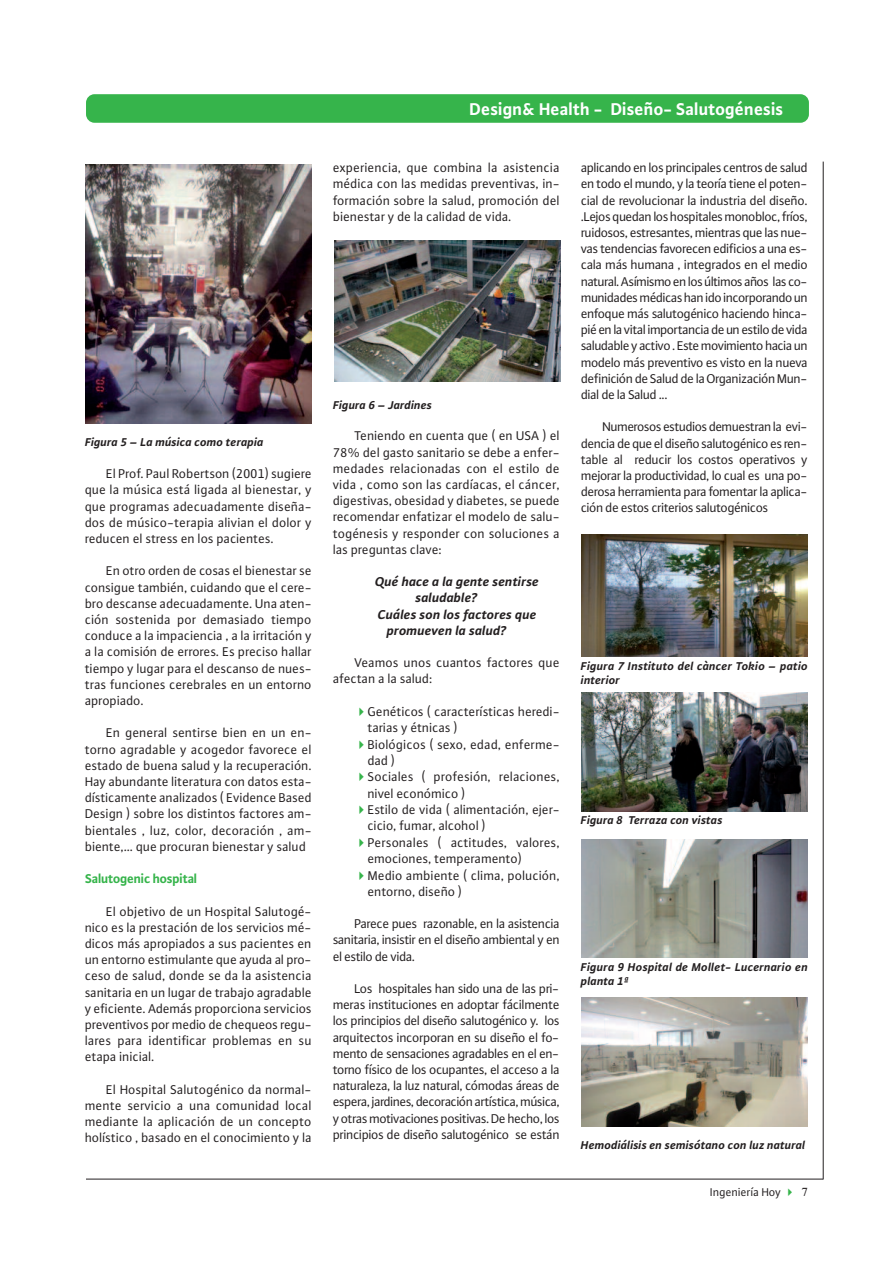
<style>
.page{position:relative;width:893px;height:1263px;background:#fff}
.page>*{position:absolute;margin:0;border:0;box-sizing:border-box;transform-origin:0 0}
.t1{font:700 18px "WILO Plus TF";color:#fff}
.t2{font:13.5px/16.2px "WILO Plus FM";color:#231f20;text-align:justify}
.t3{font:italic 700 13.5px "WILO Plus FM";color:#231f20}
.t4{font:700 13.5px "WILO Plus FM";letter-spacing:-.02em;color:#36b44b}
.t5{font:italic 700 12px/14.4px "WILO Plus FM";color:#231f20}
.t6{font:12px "WILO Plus TF";color:#231f20}
.s1{color:#36b44b}
.s2{font-family:"Times Cg ATT"}
</style>
<div class="page">
<hr style="left:86px;top:1179px;width:737px;height:1px;background:#231f20">
<div style="left:86px;top:94px;width:723px;height:29px;background:#36b44b;border-radius:9px"></div>
<hr style="left:823px;top:162px;width:1px;height:1017px;background:#231f20">
<img style="left:85px;top:164px;width:226px;height:259px">
<img style="left:334px;top:241px;width:226px;height:140px">
<img style="left:582px;top:535px;width:226px;height:121px">
<img style="left:582px;top:692px;width:226px;height:120px">
<img style="left:582px;top:839px;width:226px;height:118px">
<img style="left:582px;top:998px;width:226px;height:128px">
<p class="t5" style="left:85px;top:435px;width:180px">Figura 5 – La música como terapia</p>
<p class="t2" style="left:85px;top:465px;width:228px;text-indent:21px">El Prof. Paul Robertson (2001) sugiere que la música está ligada al bienestar, y que programas adecuadamente diseña&shy;dos de músico-terapia alivian el dolor y reducen el stress en los pacientes.</p>
<p class="t2" style="left:85px;top:562px;width:228px;text-indent:21px">En otro orden de cosas el bienestar se consigue también, cuidando que el cere&shy;bro descanse adecuadamente. Una aten&shy;ción sostenida por demasiado tiempo conduce a la impaciencia , a la irritación y a la comisión de errores. Es preciso hallar tiempo y lugar para el descanso de nues&shy;tras funciones cerebrales en un entorno apropiado.</p>
<p class="t2" style="left:85px;top:724px;width:228px;text-indent:21px">En general sentirse bien en un en&shy;torno agradable y acogedor favorece el estado de buena salud y la recuperación.<br>Hay abundante literatura con datos esta&shy;dísticamente analizados ( Evidence Based Design ) sobre los distintos factores am&shy;bientales , luz, color, decoración , am&shy;biente,… que procuran bienestar y salud</p>
<p class="t4" style="left:85px;top:869px;width:114px">Salutogenic hospital</p>
<p class="t2" style="left:85px;top:903px;width:228px;text-indent:21px">El objetivo de un Hospital Salutogé&shy;nico es la prestación de los servicios mé&shy;dicos más apropiados a sus pacientes en un entorno estimulante que ayuda al pro&shy;ceso de salud, donde se da la asistencia sanitaria en un lugar de trabajo agradable y eficiente. Además proporciona servicios preventivos por medio de chequeos regu&shy;lares para identificar problemas en su etapa inicial.</p>
<p class="t2" style="left:85px;top:1081px;width:228px;text-indent:21px">El Hospital Salutogénico da normal&shy;mente servicio a una comunidad local mediante la aplicación de un concepto holístico , basado en el conocimiento y la</p>
<h1 class="t1" style="left:470px;top:98px;width:315px">Design&amp; Health - Diseño- Salutogénesis</h1>
<p class="t2" style="left:333px;top:159px;width:228px">experiencia, que combina la asistencia médica con las medidas preventivas, in&shy;formación sobre la salud, promoción del bienestar y de la calidad de vida.</p>
<p class="t5" style="left:333px;top:397px;width:100px">Figura 6 – Jardines</p>
<p class="t2" style="left:333px;top:427px;width:228px;text-indent:21px">Teniendo en cuenta que ( en USA ) el 78% del gasto sanitario se debe a enfer&shy;medades relacionadas con el estilo de vida , como son las cardíacas, el cáncer, digestivas, obesidad y diabetes, se puede recomendar enfatizar el modelo de salu&shy;togénesis y responder con soluciones a las preguntas clave:</p>
<p class="t3" style="left:375px;top:573px;width:165px">Qué hace a la gente sentirse</p>
<p class="t3" style="left:415px;top:589px;width:63px">saludable?</p>
<p class="t3" style="left:378px;top:605px;width:160px">Cuáles son los factores que</p>
<p class="t3" style="left:387px;top:621px;width:121px">promueven la salud?</p>
<p class="t2" style="left:333px;top:654px;width:228px;text-indent:21px">Veamos unos cuantos factores que afectan a la salud:</p>
<p class="t2" style="left:368px;top:703px;width:194px;text-indent:-13px"><span class="s1">✔</span>Genéticos ( características heredi&shy;tarias y étnicas )</p>
<p class="t2" style="left:368px;top:736px;width:194px;text-indent:-13px"><span class="s1">✔</span>Biológicos ( sexo, edad, enferme&shy;dad )</p>
<p class="t2" style="left:368px;top:769px;width:194px;text-indent:-13px"><span class="s1">✔</span>Sociales ( profesión, relaciones, nivel económico )</p>
<p class="t2" style="left:368px;top:801px;width:194px;text-indent:-13px"><span class="s1">✔</span>Estilo de vida ( alimentación, ejer&shy;cicio, fumar, alcohol )</p>
<p class="t2" style="left:368px;top:834px;width:194px;text-indent:-13px"><span class="s1">✔</span>Personales ( actitudes, valores, emociones, temperamento)</p>
<p class="t2" style="left:368px;top:867px;width:194px;text-indent:-13px"><span class="s1">✔</span>Medio ambiente ( clima, polución, entorno, diseño )</p>
<p class="t2" style="left:333px;top:915px;width:228px;text-indent:21px">Parece pues razonable, en la asistencia sanitaria, insistir en el diseño ambiental y en el estilo de vida.</p>
<p class="t2" style="left:333px;top:980px;width:228px;text-indent:21px">Los hospitales han sido una de las pri&shy;meras instituciones en adoptar fácilmente los principios del diseño salutogénico y. los arquitectos incorporan en su diseño el fo&shy;mento de sensaciones agradables en el en&shy;torno físico de los ocupantes, el acceso a la naturaleza, la luz natural, cómodas áreas de espera,jardines,decoraciónartística,música, yotrasmotivacionespositivas.Dehecho, los principios de diseño salutogénico se están</p>
<p class="t2" style="left:581px;top:159px;width:228px">aplicando en los principales centros de salud en todo el mundo, y la teoría tiene el poten&shy;cial de revolucionar la industria del diseño. .Lejosquedanloshospitalesmonobloc,fríos, ruidosos, estresantes, mientras que las nue&shy;vas tendencias favorecen edificios a una es&shy;cala más humana , integrados en el medio natural.Asímismoenlosúltimosaños lasco&shy;munidadesmédicashanidoincorporandoun enfoque más salutogénico haciendo hinca&shy;piéenlavital importanciadeunestilodevida saludableyactivo.Estemovimientohaciaun modelo más preventivo es visto en la nueva definición de Salud de la Organización Mun&shy;dial de la Salud ...</p>
<p class="t2" style="left:581px;top:418px;width:228px;text-indent:21px">Numerososestudiosdemuestranla evi&shy;denciadequeeldiseñosalutogénicoes ren&shy;table al reducir los costos operativos y mejorar la productividad, lo cual es una po&shy;derosa herramienta para fomentar la aplica&shy;ción de estos criterios salutogénicos</p>
<p class="t5" style="left:581px;top:658px;width:228px">Figura 7 Instituto del càncer Tokio – patio interior</p>
<p class="t5" style="left:581px;top:813px;width:143px">Figura 8 Terraza con vistas</p>
<p class="t5" style="left:581px;top:959px;width:228px">Figura 9 Hospital de Mollet- Lucernario en planta 1ª</p>
<p class="t5" style="left:581px;top:1137px;width:226px">Hemodiálisis en semisótano con luz natural</p>
<p class="t6" style="left:710px;top:1185px;width:99px">Ingeniería Hoy <span class="s1">✔</span> <span class="s2">7</span></p>
</div>
